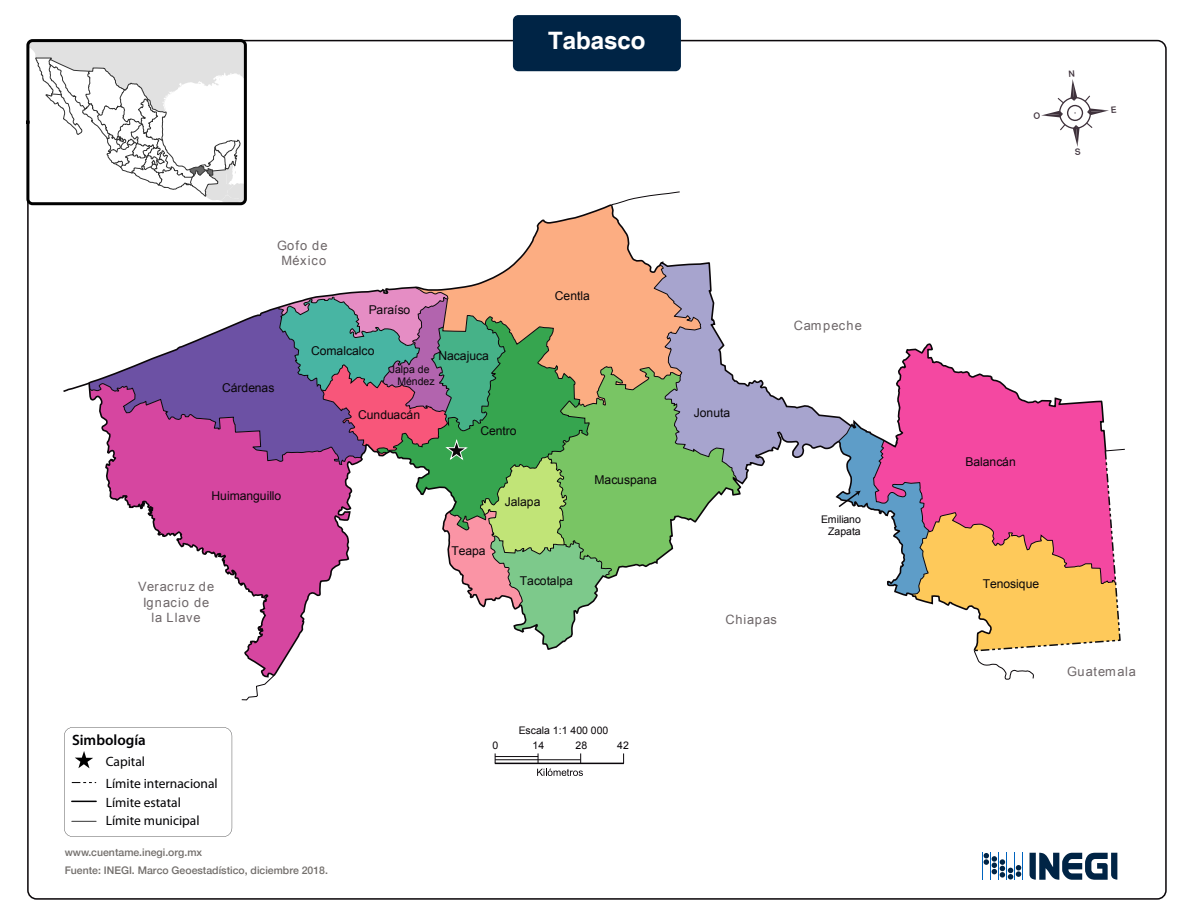
<style>
.page{position:relative;width:1188px;height:918px;background:#fff}
.page>*{position:absolute;margin:0;border:0;box-sizing:border-box;transform-origin:0 0}
.t1{font:700 24px "Helvetica";color:#fff}
.t2{font:600 15px "Myriad Pro";color:#010103}
.t3{font:13.5px "Myriad Pro";color:#010103}
.t4{font:12.9px/15.5px "Arial";letter-spacing:.07em;color:#6d6668;text-align:center}
.t5{font:12.9px "Arial";letter-spacing:.05em;color:#6d6668}
.t6{font:12.9px "Arial";letter-spacing:.09em;color:#6d6668}
.t7{font:12.15px "Arial";color:#090609}
.t8{font:500 10.5px "Helvetica Neue";color:#726e6b}
.t9{font:10.5px/12.3px "Arial";color:#090609;text-align:right}
.t10{font:10.5px "Arial";letter-spacing:-.005em;color:#0a0609}
.t11{font:10.5px "Arial";color:#0a060a}
</style>
<div class="page">
<svg style="left:537px;top:769px;width:46px;height:7px"></svg>
<hr style="left:496px;top:763px;width:127px;height:1px;background:#0a060a">
<hr style="left:495px;top:759px;width:86px;height:1px;background:#0a060a">
<hr style="left:495px;top:756px;width:43px;height:1px;background:#0a060a">
<svg style="left:30px;top:43px;width:213px;height:158px"></svg>
<div style="left:26px;top:39px;width:221px;height:166px;border:3px solid #000;border-radius:5px"></div>
<svg style="left:276px;top:453px;width:490px;height:221px"></svg>
<svg style="left:244px;top:649px;width:32px;height:27px"></svg>
<svg style="left:613px;top:207px;width:491px;height:246px"></svg>
<svg style="left:87px;top:203px;width:526px;height:62px"></svg>
<svg style="left:611px;top:191px;width:69px;height:15px"></svg>
<svg style="left:241px;top:675px;width:33px;height:25px"></svg>
<svg style="left:837px;top:422px;width:288px;height:258px"></svg>
<svg style="left:63px;top:265px;width:677px;height:384px"></svg>
<svg style="left:64px;top:727px;width:168px;height:110px"></svg>
<svg style="left:982px;top:853px;width:41px;height:27px"></svg>
<svg style="left:1030px;top:853px;width:87px;height:27px"></svg>
<div style="left:513px;top:15px;width:168px;height:56px;background:#002445;border-radius:5px"></div>
<svg style="left:1041px;top:79px;width:68px;height:68px"></svg>
<h1 class="t1" style="left:548px;top:26px;width:99px">Tabasco</h1>
<p class="t4" style="left:277px;top:238px;width:52px">Gofo de<br>México</p>
<p class="t7" style="left:369px;top:302px;width:43px">Paraíso</p>
<p class="t7" style="left:311px;top:343px;width:65px">Comalcalco</p>
<p class="t7" style="left:439px;top:348px;width:52px">Nacajuca</p>
<p class="t7" style="left:222px;top:380px;width:54px">Cárdenas</p>
<p class="t9" style="left:398px;top:364px;width:39px;line-height:11.9px;text-align:left;text-indent:-8px">Jalpa de<br>Méndez</p>
<p class="t7" style="left:358px;top:406px;width:63px">Cunduacán</p>
<p class="t7" style="left:480px;top:423px;width:38px">Centro</p>
<p class="t7" style="left:555px;top:288px;width:36px">Centla</p>
<p class="t7" style="left:212px;top:487px;width:71px">Huimanguillo</p>
<p class="t7" style="left:451px;top:543px;width:36px">Teapa</p>
<p class="t7" style="left:505px;top:494px;width:37px">Jalapa</p>
<p class="t7" style="left:595px;top:471px;width:64px">Macuspana</p>
<p class="t4" style="left:138px;top:579px;width:78px">Veracruz de<br>Ignacio de la Llave</p>
<p class="t7" style="left:520px;top:573px;width:54px">Tacotalpa</p>
<p class="t7" style="left:694px;top:405px;width:38px">Jonuta</p>
<p class="t6" style="left:794px;top:317px;width:69px">Campeche</p>
<p class="t4" style="left:726px;top:612px;width:53px">Chiapas</p>
<p class="t9" style="left:821px;top:513px;width:41px">Emiliano<br>Zapata</p>
<p class="t2" style="left:72px;top:731px;width:75px">Simbología</p>
<p class="t3" style="left:106px;top:775px;width:113px">Límite internacional</p>
<p class="t3" style="left:106px;top:813px;width:95px">Límite municipal</p>
<p class="t3" style="left:106px;top:753px;width:41px">Capital</p>
<p class="t3" style="left:106px;top:794px;width:77px">Límite estatal</p>
<p class="t8" style="left:65px;top:844px;width:139px">www.cuentame.inegi.org.mx</p>
<p class="t8" style="left:65px;top:861px;width:265px">Fuente: INEGI. Marco Geoestadístico, diciembre 2018.</p>
<p class="t10" style="left:519px;top:724px;width:91px">Escala 1:1 400 000</p>
<p class="t11" style="left:492px;top:739px;width:7px">0</p>
<p class="t11" style="left:533px;top:739px;width:13px">14</p>
<p class="t11" style="left:576px;top:739px;width:13px">28</p>
<p class="t11" style="left:617px;top:739px;width:13px">42</p>
<p class="t7" style="left:966px;top:454px;width:52px">Balancán</p>
<p class="t7" style="left:983px;top:576px;width:58px">Tenosique</p>
<p class="t5" style="left:1067px;top:663px;width:70px">Guatemala</p>
</div>
